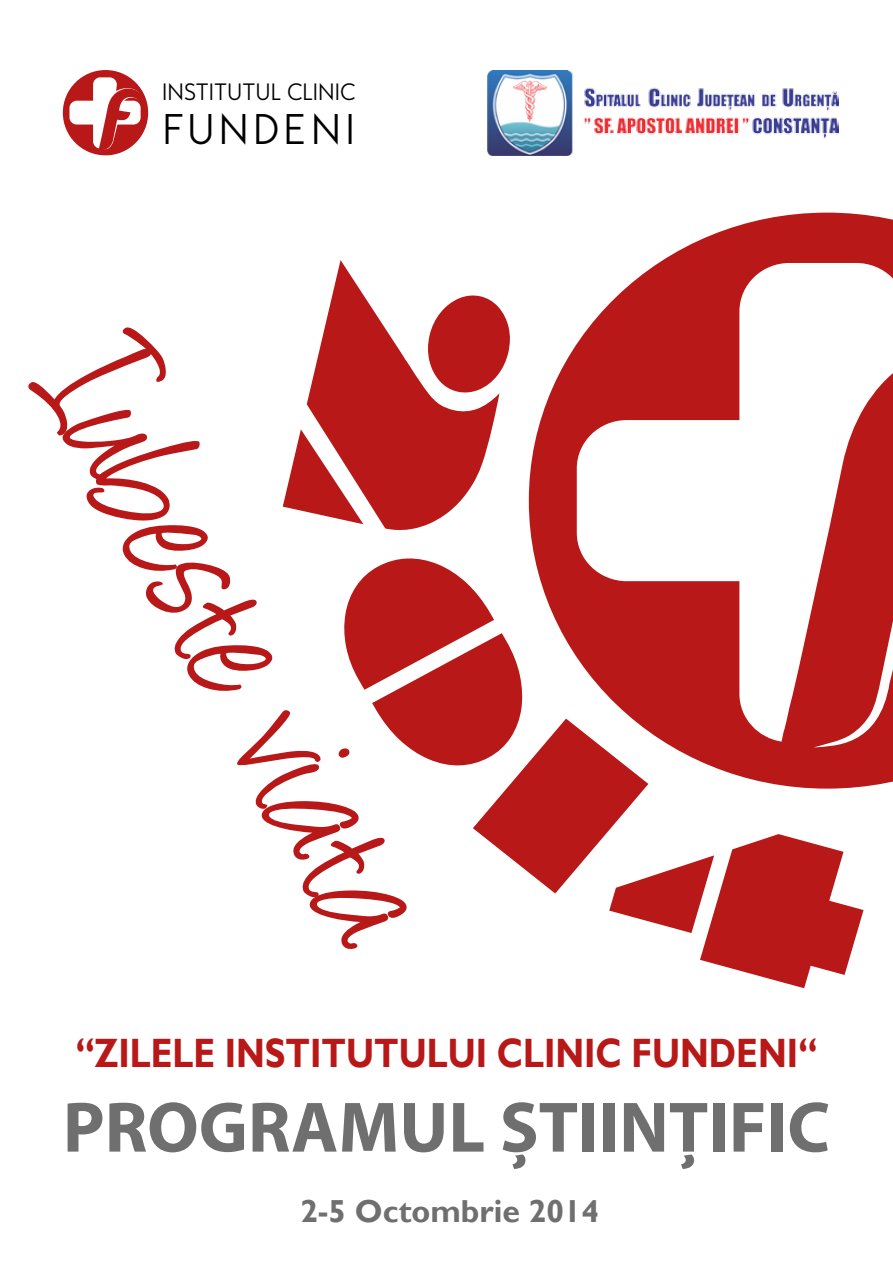
<style>
.page{position:relative;width:893px;height:1263px;background:#fff}
.page>*{position:absolute;margin:0;border:0;box-sizing:border-box;transform-origin:0 0}
.t1{font:700 72px "Myriad Pro";color:#706f6f}
.t2{font:700 40.95px "Gill Sans";color:#b81817;scale:.83 1}
.t3{font:36.9px "Edelsans";letter-spacing:.11em;color:#000}
.t4{font:700 31.8px "Gill Sans";color:#706f6f}
.t5{font:20.4px "Edelsans";color:#000}
</style>
<div class="page">
<svg style="left:529px;top:213px;width:364px;height:576px"></svg>
<img style="left:488px;top:70px;width:350px;height:85px">
<div style="left:63px;top:70px;width:85px;height:85px;background:#b81817;border-radius:50%"></div>
<div style="left:69px;top:101px;width:72px;height:24px;background:#fff;border-radius:7px"></div>
<svg style="left:93px;top:77px;width:47px;height:78px"></svg>
<svg style="left:28px;top:327px;width:245px;height:364px"></svg>
<svg style="left:237px;top:710px;width:170px;height:239px"></svg>
<svg style="left:314px;top:531px;width:239px;height:261px"></svg>
<svg style="left:473px;top:719px;width:175px;height:73px"></svg>
<p class="t5" style="left:162px;top:80px;width:195px">INSTITUTUL CLINIC</p>
<p class="t3" style="left:163px;top:108px;width:194px">FUNDENI</p>
<p class="t2" style="left:75px;top:1028px;width:895px">“ZILELE INSTITUTULUI CLINIC FUNDENI“</p>
<h1 class="t1" style="left:63px;top:1080px;width:769px">PROGRAMUL ȘTIINȚIFIC</h1>
<p class="t4" style="left:300px;top:1192px;width:300px">2-5 Octombrie 2014</p>
</div>
